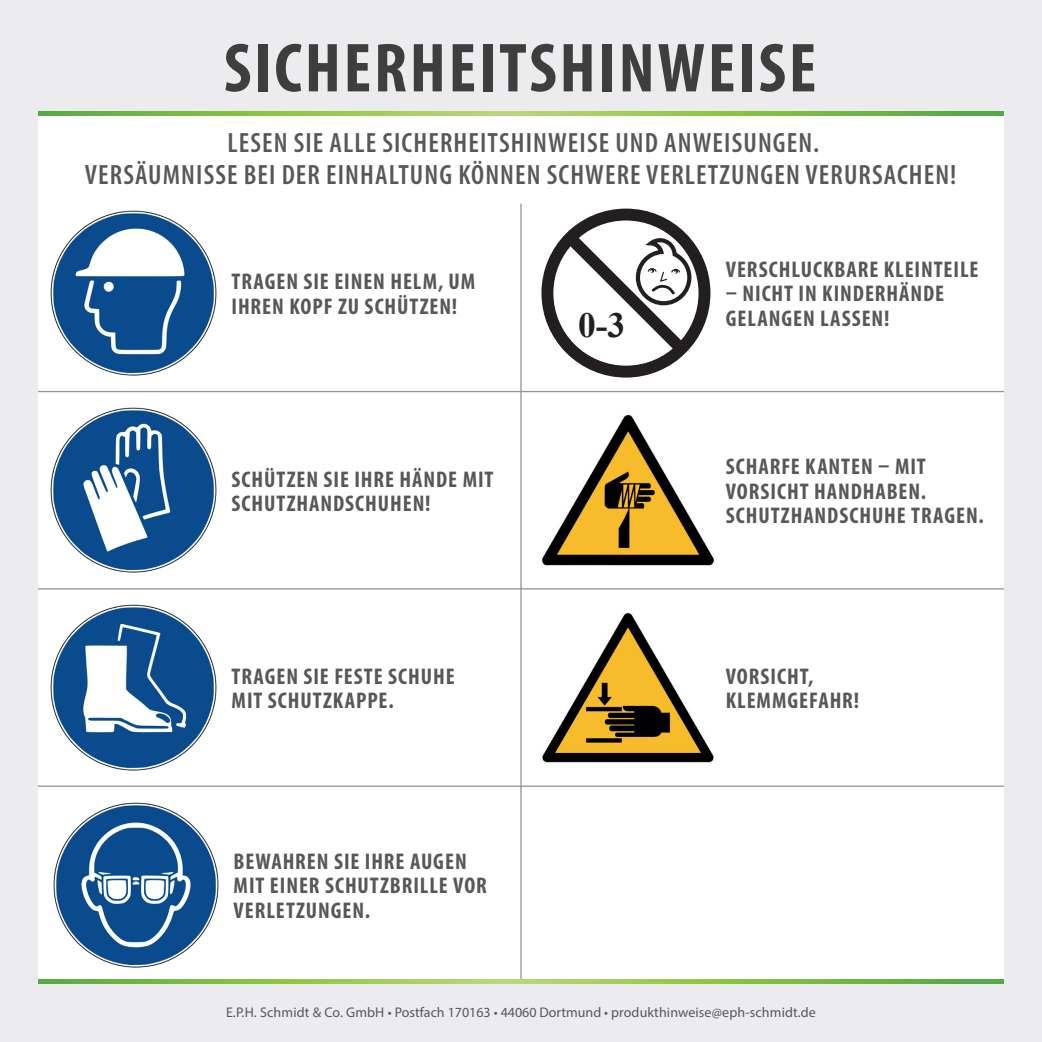
<style>
.page{position:relative;width:1042px;height:1042px;background:#fff}
.page>*{position:absolute;margin:0;border:0;box-sizing:border-box;transform-origin:0 0}
.t1{font:700 condensed 70px "Myriad Pro";letter-spacing:.04em;color:#3e3e3f}
.t2{font:700 35.35px "Times New Roman";color:#231f20}
.t3{font:600 condensed 28px/31.5px "Myriad Pro";letter-spacing:.04em;color:#57585a;text-align:center}
.t4{font:700 condensed 22.75px/24.5px "Myriad Pro";letter-spacing:.04em;color:#57585a}
.t5{font:14px "Myriad Pro";letter-spacing:.01em;color:#57585a}
</style>
<div class="page">
<hr style="left:520px;top:204px;width:2px;height:838px;background:#939598">
<hr style="left:0;top:391px;width:1042px;height:1px;background:#939598">
<hr style="left:0;top:588px;width:1042px;height:1px;background:#939598">
<hr style="left:0;top:785px;width:1042px;height:2px;background:#939598">
<div style="left:8px;top:981px;width:1009px;height:61px;background:#ececee"></div>
<svg style="left:38px;top:979px;width:966px;height:5px"></svg>
<div style="left:8px;top:0;width:1009px;height:114px;background:#ececee"></div>
<svg style="left:38px;top:111px;width:966px;height:5px"></svg>
<div style="left:1004px;top:0;width:38px;height:1042px;background:#ececee"></div>
<div style="left:0;top:0;width:38px;height:1042px;background:#ececee"></div>
<img style="left:50px;top:604px;width:167px;height:167px">
<img style="left:50px;top:407px;width:167px;height:166px">
<img style="left:50px;top:210px;width:167px;height:166px">
<img style="left:542px;top:414px;width:172px;height:152px">
<img style="left:542px;top:613px;width:172px;height:150px">
<img style="left:53px;top:802px;width:166px;height:166px">
<div style="left:541px;top:209px;width:169px;height:168px;border:12px solid #231f20;border-radius:50%"></div>
<svg style="left:550px;top:217px;width:151px;height:152px"></svg>
<h1 class="t1" style="left:224px;top:24px;width:594px">SICHERHEITSHINWEISE</h1>
<p class="t3" style="left:85px;top:127px;width:873px">LESEN SIE ALLE SICHERHEITSHINWEISE UND ANWEISUNGEN.<br>VERSÄUMNISSE BEI DER EINHALTUNG KÖNNEN SCHWERE VERLETZUNGEN VERURSACHEN!</p>
<p class="t4" style="left:232px;top:269px;width:245px">TRAGEN SIE EINEN HELM, UM<br>IHREN KOPF ZU SCHÜTZEN!</p>
<p class="t4" style="left:232px;top:466px;width:263px">SCHÜTZEN SIE IHRE HÄNDE MIT<br>SCHUTZHANDSCHUHEN!</p>
<p class="t4" style="left:232px;top:663px;width:225px">TRAGEN SIE FESTE SCHUHE<br>MIT SCHUTZKAPPE.</p>
<p class="t4" style="left:234px;top:848px;width:255px">BEWAHREN SIE IHRE AUGEN<br>MIT EINER SCHUTZBRILLE VOR<br>VERLETZUNGEN.</p>
<h2 class="t2" style="left:578px;top:299px;width:49px">0-3</h2>
<p class="t4" style="left:726px;top:257px;width:254px">VERSCHLUCKBARE KLEINTEILE</p>
<p class="t4" style="left:726px;top:281px;width:220px">– NICHT IN KINDERHÄNDE<br>GELANGEN LASSEN!</p>
<p class="t4" style="left:726px;top:454px;width:259px">SCHARFE KANTEN – MIT<br>VORSICHT HANDHABEN.<br>SCHUTZHANDSCHUHE TRAGEN.</p>
<p class="t4" style="left:726px;top:663px;width:135px">VORSICHT,<br>KLEMMGEFAHR!</p>
<p class="t5" style="left:226px;top:1004px;width:591px">E.P.H. Schmidt &amp; Co. GmbH • Postfach 170163 • 44060 Dortmund • produkthinweise@eph-schmidt.de</p>
</div>
